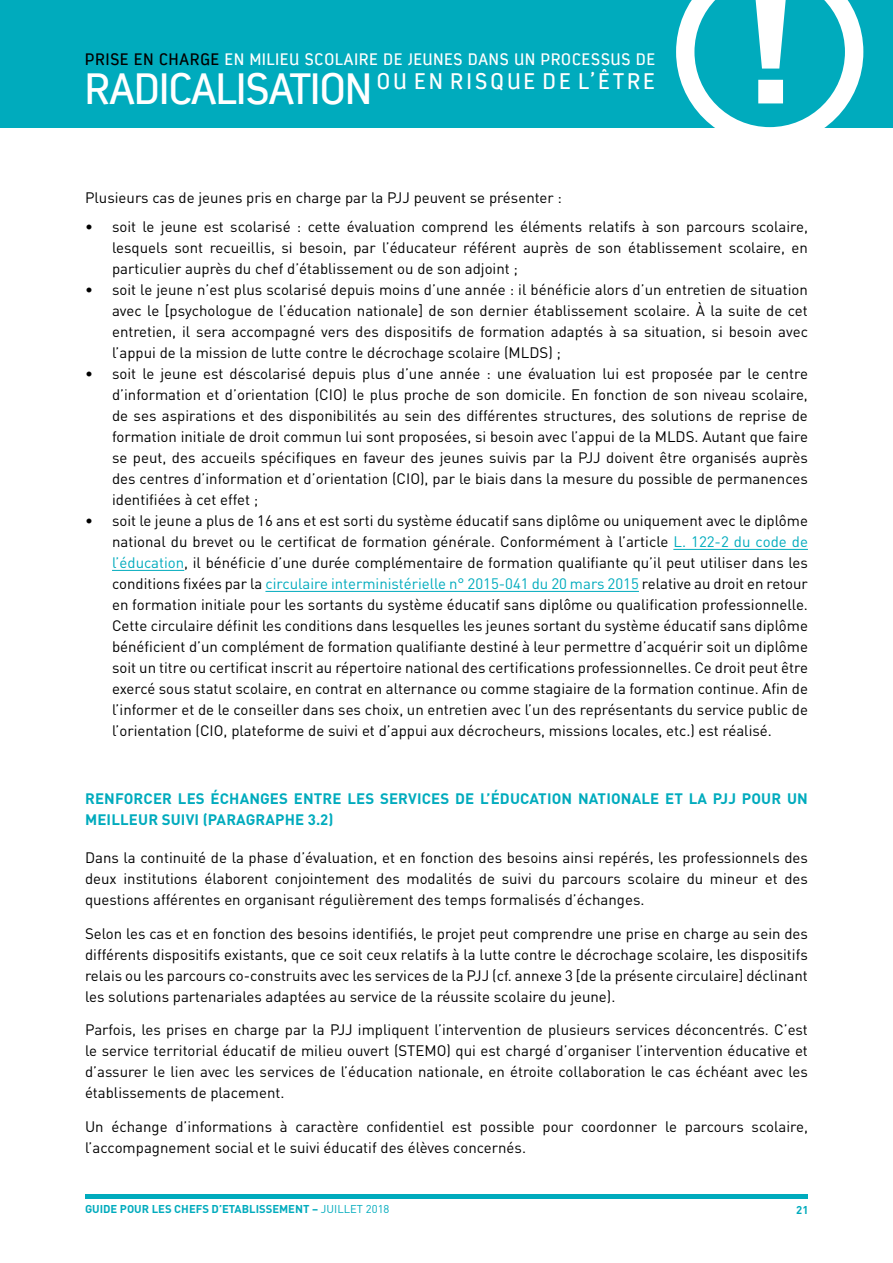
<style>
.page{position:relative;width:893px;height:1263px;background:#fff}
.page>*{position:absolute;margin:0;border:0;box-sizing:border-box;transform-origin:0 0}
.t1{font:900 147.15px "DIN Pro";color:#fff}
.t2{font:22.35px "Estandar";letter-spacing:.155em;color:#fff}
.t3{font:16.5px "Estandar";letter-spacing:.06em;color:#fff}
.t4{font:15px/21px "DIN Pro";color:#000;text-align:justify}
.t5{font:700 15px/21px "DIN Pro";letter-spacing:.01em;color:#00abbd}
.t6{font:700 11.25px "DIN Pro";color:#00abbd}
.s1{color:#000}
.s2{font-size:43.5px}
.s3{color:#00abbd}
.s4{font-weight:400}
</style>
<div class="page">
<hr style="left:85px;top:1194px;width:723px;height:4px;background:#00abbd">
<div style="left:0;top:0;width:893px;height:128px;background:#00abbd"></div>
<svg style="left:676px;top:0;width:187px;height:128px"></svg>
<hr style="left:673px;top:549px;width:135px;height:1px;background:#00abbd">
<hr style="left:112px;top:570px;width:72px;height:1px;background:#00abbd">
<hr style="left:265px;top:591px;width:374px;height:1px;background:#00abbd">
<p class="t3" style="left:85px;top:50px;width:571px"><span class="s1">PRISE EN CHARGE</span> EN MILIEU SCOLAIRE DE JEUNES DANS UN PROCESSUS DE</p>
<h2 class="t2" style="left:85px;top:68px;width:571px"><span class="s2">RADICALISATION</span> OU EN RISQUE DE L’ÊTRE</h2>
<h1 class="t1" style="left:741px;top:-50px;width:55px">!</h1>
<p class="t4" style="left:85px;top:187px;width:478px">Plusieurs cas de jeunes pris en charge par la PJJ peuvent se présenter :</p>
<p class="t4" style="left:112px;top:216px;width:697px;text-indent:-27px">• soit le jeune est scolarisé : cette évaluation comprend les éléments relatifs à son parcours scolaire, lesquels sont recueillis, si besoin, par l’éducateur référent auprès de son établissement scolaire, en particulier auprès du chef d’établissement ou de son adjoint ;</p>
<p class="t4" style="left:112px;top:279px;width:697px;text-indent:-27px">• soit le jeune n’est plus scolarisé depuis moins d’une année : il bénéficie alors d’un entretien de situation avec le [psychologue de l’éducation nationale] de son dernier établissement scolaire. À la suite de cet entretien, il sera accompagné vers des dispositifs de formation adaptés à sa situation, si besoin avec l’appui de la mission de lutte contre le décrochage scolaire (MLDS) ;</p>
<p class="t4" style="left:112px;top:363px;width:697px;text-indent:-27px">• soit le jeune est déscolarisé depuis plus d’une année : une évaluation lui est proposée par le centre d’information et d’orientation (CIO) le plus proche de son domicile. En fonction de son niveau scolaire, de ses aspirations et des disponibilités au sein des différentes structures, des solutions de reprise de formation initiale de droit commun lui sont proposées, si besoin avec l’appui de la MLDS. Autant que faire se peut, des accueils spécifiques en faveur des jeunes suivis par la PJJ doivent être organisés auprès des centres d’information et d’orientation (CIO), par le biais dans la mesure du possible de permanences identifiées à cet effet ;</p>
<p class="t4" style="left:112px;top:510px;width:697px;text-indent:-27px">• soit le jeune a plus de 16 ans et est sorti du système éducatif sans diplôme ou uniquement avec le diplôme national du brevet ou le certificat de formation générale. Conformément à l’article <span class="s3">L. 122-2 du code de l’éducation</span>, il bénéficie d’une durée complémentaire de formation qualifiante qu’il peut utiliser dans les conditions fixées par la <span class="s3">circulaire interministérielle n° 2015-041 du 20 mars 2015</span> relative au droit en retour en formation initiale pour les sortants du système éducatif sans diplôme ou qualification professionnelle.<br>Cette circulaire définit les conditions dans lesquelles les jeunes sortant du système éducatif sans diplôme bénéficient d’un complément de formation qualifiante destiné à leur permettre d’acquérir soit un diplôme soit un titre ou certificat inscrit au répertoire national des certifications professionnelles. Ce droit peut être exercé sous statut scolaire, en contrat en alternance ou comme stagiaire de la formation continue. Afin de l’informer et de le conseiller dans ses choix, un entretien avec l’un des représentants du service public de l’orientation (CIO, plateforme de suivi et d’appui aux décrocheurs, missions locales, etc.) est réalisé.</p>
<p class="t5" style="left:85px;top:787px;width:724px">RENFORCER LES ÉCHANGES ENTRE LES SERVICES DE L’ÉDUCATION NATIONALE ET LA PJJ POUR UN<br>MEILLEUR SUIVI (PARAGRAPHE 3.2)</p>
<p class="t4" style="left:85px;top:847px;width:724px">Dans la continuité de la phase d’évaluation, et en fonction des besoins ainsi repérés, les professionnels des deux institutions élaborent conjointement des modalités de suivi du parcours scolaire du mineur et des questions afférentes en organisant régulièrement des temps formalisés d’échanges.</p>
<p class="t4" style="left:85px;top:922px;width:724px">Selon les cas et en fonction des besoins identifiés, le projet peut comprendre une prise en charge au sein des différents dispositifs existants, que ce soit ceux relatifs à la lutte contre le décrochage scolaire, les dispositifs relais ou les parcours co-construits avec les services de la PJJ (cf. annexe 3 [de la présente circulaire] déclinant les solutions partenariales adaptées au service de la réussite scolaire du jeune).</p>
<p class="t4" style="left:85px;top:1019px;width:724px">Parfois, les prises en charge par la PJJ impliquent l’intervention de plusieurs services déconcentrés. C’est le service territorial éducatif de milieu ouvert (STEMO) qui est chargé d’organiser l’intervention éducative et d’assurer le lien avec les services de l’éducation nationale, en étroite collaboration le cas échéant avec les établissements de placement.</p>
<p class="t4" style="left:85px;top:1116px;width:724px">Un échange d’informations à caractère confidentiel est possible pour coordonner le parcours scolaire, l’accompagnement social et le suivi éducatif des élèves concernés.</p>
<p class="t6" style="left:85px;top:1201px;width:306px">GUIDE POUR LES CHEFS D’ETABLISSEMENT – <span class="s4">JUILLET 2018</span></p>
<p class="t6" style="left:796px;top:1202px;width:14px">21</p>
</div>
